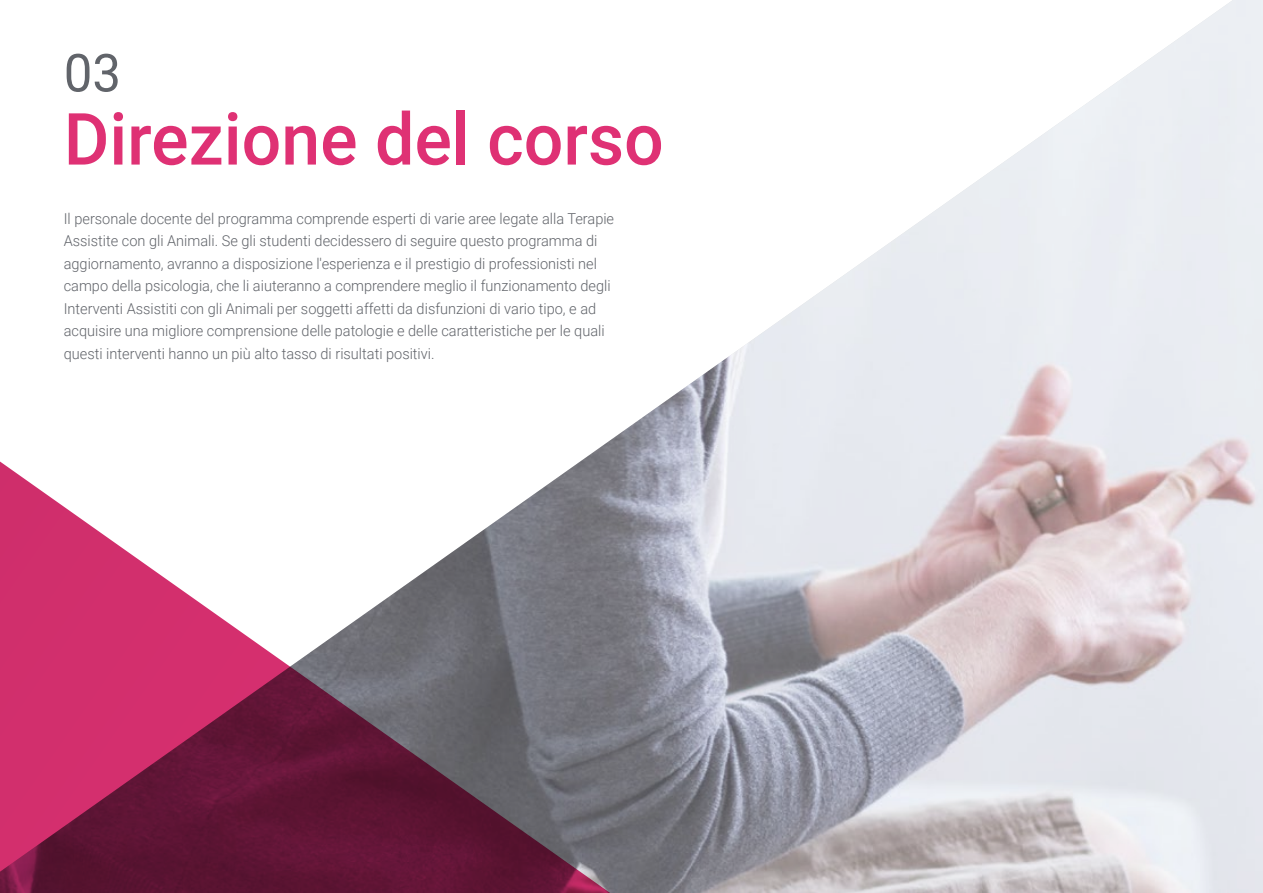
<style>
.page{position:relative;width:1263px;height:893px;background:#fff}
.page>*{position:absolute;margin:0;border:0;box-sizing:border-box;transform-origin:0 0}
.t1{font:500 72px "Roboto";color:#df3174}
.t2{font:52.5px "Roboto";color:#61646a}
.t3{font:300 15px/22.5px "Roboto";color:#61646a}
</style>
<div class="page">
<img style="left:602px;top:0;width:661px;height:893px">
<svg style="left:0;top:446px;width:640px;height:447px"></svg>
<h2 class="t2" style="left:64px;top:36px;width:59px">03</h2>
<h1 class="t1" style="left:64px;top:89px;width:601px">Direzione del corso</h1>
<p class="t3" style="left:64px;top:207px;width:552px">Il personale docente del programma comprende esperti di varie aree legate alla Terapie Assistite con gli Animali. Se gli studenti decidessero di seguire questo programma di aggiornamento, avranno a disposizione l'esperienza e il prestigio di professionisti nel campo della psicologia, che li aiuteranno a comprendere meglio il funzionamento degli Interventi Assistiti con gli Animali per soggetti affetti da disfunzioni di vario tipo, e ad acquisire una migliore comprensione delle patologie e delle caratteristiche per le quali questi interventi hanno un più alto tasso di risultati positivi.</p>
</div>
